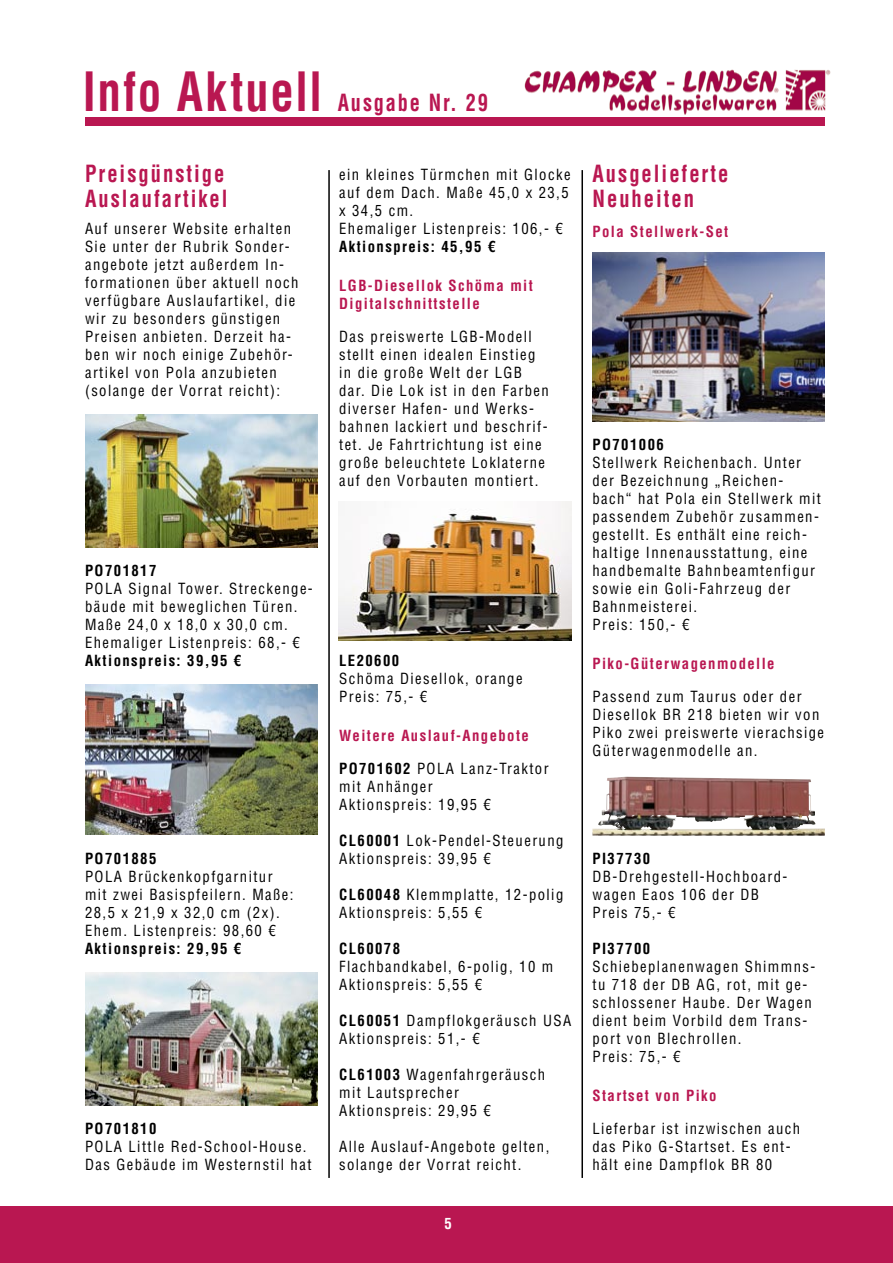
<style>
.page{position:relative;width:893px;height:1263px;background:#fff}
.page>*{position:absolute;margin:0;border:0;box-sizing:border-box;transform-origin:0 0}
.t1{font:700 condensed 52.8px "Helvetica LT";letter-spacing:.04em;color:#b91751;scale:.89 1}
.t2{font:700 condensed 23.1px/25.2px "Helvetica LT";letter-spacing:.095em;color:#b91751;scale:.89 1}
.t3{font:700 condensed 23.1px "Helvetica LT";letter-spacing:.095em;color:#b91751;scale:.88 1}
.t4{font:condensed 15px/18px "Helvetica LT";letter-spacing:.095em;color:#000}
.t5{font:700 condensed 15px/18px "Helvetica LT";letter-spacing:.095em;color:#b91751}
.t6{font:700 condensed 15px "Helvetica LT";letter-spacing:.1em;color:#000}
.t7{font:700 condensed 15px "Helvetica LT";color:#fff}
.s1{font-weight:700}
</style>
<div class="page">
<div style="left:0;top:1206px;width:893px;height:57px;background:#b91751"></div>
<div style="left:85px;top:117px;width:740px;height:9px;background:#b91751"></div>
<img style="left:524px;top:69px;width:307px;height:46px">
<hr style="left:328px;top:170px;width:2px;height:1008px;background:#000">
<hr style="left:581px;top:170px;width:2px;height:1008px;background:#000">
<img style="left:85px;top:414px;width:232px;height:134px">
<img style="left:339px;top:502px;width:232px;height:138px">
<img style="left:592px;top:777px;width:233px;height:59px">
<img style="left:592px;top:252px;width:233px;height:170px">
<img style="left:85px;top:972px;width:232px;height:134px">
<img style="left:85px;top:684px;width:232px;height:151px">
<h1 class="t1" style="left:83px;top:59px;width:270px">Info Aktuell</h1>
<h2 class="t3" style="left:338px;top:88px;width:172px">Ausgabe Nr. 29</h2>
<h2 class="t2" style="left:85px;top:161px;width:162px">Preisgünstige<br>Auslaufartikel</h2>
<p class="t4" style="left:85px;top:219px;width:215px">Auf unserer Website erhalten<br>Sie unter der Rubrik Sonder&shy;angebote jetzt außerdem In&shy;formationen über aktuell noch verfügbare Auslaufartikel, die wir zu besonders günstigen<br>Preisen anbieten. Derzeit ha&shy;ben wir noch einige Zubehör&shy;artikel von Pola anzubieten (solange der Vorrat reicht):</p>
<p class="t4" style="left:339px;top:165px;width:233px">ein kleines Türmchen mit Glocke auf dem Dach. Maße 45,0 x 23,5 x 34,5 cm.<br>Ehemaliger Listenpreis: 106,- €</p>
<p class="t6" style="left:339px;top:237px;width:158px">Aktionspreis: 45,95 €</p>
<p class="t5" style="left:339px;top:276px;width:195px">LGB-Diesellok Schöma mit<br>Digitalschnittstelle</p>
<p class="t4" style="left:339px;top:327px;width:211px">Das preiswerte LGB-Modell stellt einen idealen Einstieg in die große Welt der LGB dar. Die Lok ist in den Farben diverser Hafen- und Werks&shy;bahnen lackiert und beschrif&shy;tet. Je Fahrtrichtung ist eine große beleuchtete Loklaterne auf den Vorbauten montiert.</p>
<p class="t6" style="left:85px;top:561px;width:73px">PO701817</p>
<p class="t4" style="left:85px;top:579px;width:229px">POLA Signal Tower. Streckenge&shy;bäude mit beweglichen Türen.<br>Maße 24,0 x 18,0 x 30,0 cm.<br>Ehemaliger Listenpreis: 68,- €</p>
<p class="t6" style="left:85px;top:651px;width:158px">Aktionspreis: 39,95 €</p>
<p class="t6" style="left:85px;top:849px;width:73px">PO701885</p>
<p class="t4" style="left:85px;top:867px;width:210px">POLA Brückenkopfgarnitur mit zwei Basispfeilern. Maße:<br>28,5 x 21,9 x 32,0 cm (2x).<br>Ehem. Listenpreis: 98,60 €</p>
<p class="t6" style="left:85px;top:939px;width:158px">Aktionspreis: 29,95 €</p>
<p class="t6" style="left:85px;top:1119px;width:73px">PO701810</p>
<p class="t4" style="left:85px;top:1137px;width:228px">POLA Little Red-School-House.<br>Das Gebäude im Westernstil hat</p>
<p class="t6" style="left:339px;top:651px;width:62px">LE20600</p>
<p class="t4" style="left:339px;top:669px;width:185px">Schöma Diesellok, orange<br>Preis: 75,- €</p>
<p class="t5" style="left:339px;top:726px;width:191px">Weitere Auslauf-Angebote</p>
<p class="t4" style="left:339px;top:759px;width:211px"><span class="s1">PO701602</span> POLA Lanz-Traktor mit Anhänger<br>Aktionspreis: 19,95 €</p>
<p class="t4" style="left:339px;top:831px;width:226px"><span class="s1">CL60001</span> Lok-Pendel-Steuerung<br>Aktionspreis: 39,95 €</p>
<p class="t4" style="left:339px;top:885px;width:226px"><span class="s1">CL60048</span> Klemmplatte, 12-polig<br>Aktionspreis: 5,55 €</p>
<p class="t6" style="left:339px;top:939px;width:62px">CL60078</p>
<p class="t4" style="left:339px;top:957px;width:216px">Flachbandkabel, 6-polig, 10 m<br>Aktionspreis: 5,55 €</p>
<p class="t4" style="left:339px;top:1011px;width:234px"><span class="s1">CL60051</span> Dampflokgeräusch USA<br>Aktionspreis: 51,- €</p>
<p class="t4" style="left:339px;top:1065px;width:207px"><span class="s1">CL61003</span> Wagenfahrgeräusch mit Lautsprecher<br>Aktionspreis: 29,95 €</p>
<p class="t4" style="left:339px;top:1137px;width:212px">Alle Auslauf-Angebote gelten, solange der Vorrat reicht.</p>
<p class="t7" style="left:444px;top:1214px;width:9px">5</p>
<h2 class="t2" style="left:592px;top:161px;width:154px">Ausgelieferte<br>Neuheiten</h2>
<p class="t5" style="left:592px;top:222px;width:137px">Pola Stellwerk-Set</p>
<p class="t6" style="left:592px;top:435px;width:73px">PO701006</p>
<p class="t4" style="left:592px;top:453px;width:230px">Stellwerk Reichenbach. Unter der Bezeichnung „Reichen&shy;bach“ hat Pola ein Stellwerk mit passendem Zubehör zusammen&shy;gestellt. Es enthält eine reich&shy;haltige Innenausstattung, eine handbemalte Bahnbeamtenfigur sowie ein Goli-Fahrzeug der<br>Bahnmeisterei.<br>Preis: 150,- €</p>
<p class="t5" style="left:592px;top:654px;width:184px">Piko-Güterwagenmodelle</p>
<p class="t4" style="left:592px;top:687px;width:233px">Passend zum Taurus oder der<br>Diesellok BR 218 bieten wir von<br>Piko zwei preiswerte vierachsige<br>Güterwagenmodelle an.</p>
<p class="t6" style="left:592px;top:849px;width:59px">PI37730</p>
<p class="t4" style="left:592px;top:867px;width:195px">DB-Drehgestell-Hochboard&shy;wagen Eaos 106 der DB<br>Preis 75,- €</p>
<p class="t6" style="left:592px;top:939px;width:59px">PI37700</p>
<p class="t4" style="left:592px;top:957px;width:224px">Schiebeplanenwagen Shimmns&shy;tu 718 der DB AG, rot, mit ge&shy;schlossener Haube. Der Wagen dient beim Vorbild dem Trans&shy;port von Blechrollen.<br>Preis: 75,- €</p>
<p class="t5" style="left:592px;top:1086px;width:126px">Startset von Piko</p>
<p class="t4" style="left:592px;top:1119px;width:209px">Lieferbar ist inzwischen auch das Piko G-Startset. Es ent&shy;hält eine Dampflok BR 80</p>
</div>
